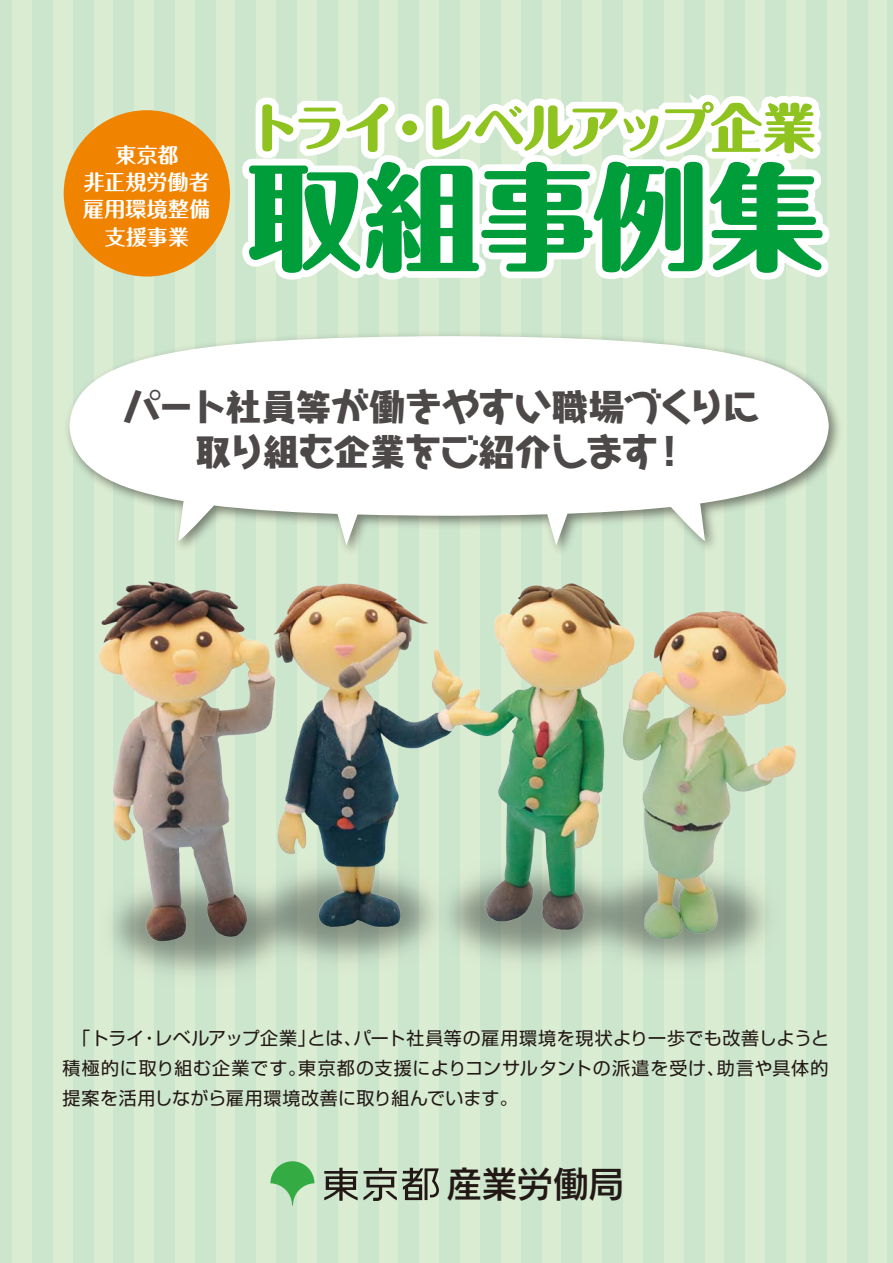
<style>
.page{position:relative;width:893px;height:1263px;background:#daecd2}
.page>*{position:absolute;margin:0;border:0;box-sizing:border-box;transform-origin:0 0}
.t1{font:800 116.1px "Maru Fo Pro";letter-spacing:-.005em;color:#009e3b}
.t2{font:800 52.95px "Maru Fo Pro";letter-spacing:-.07em;color:#8fc31f}
.t3{font:700 37.35px/44.5px "Hase Toppo Std";letter-spacing:-.05em;color:#4c4948;text-align:center}
.t4{font:36.9px "Rodin NTLG Pro DB";letter-spacing:-.035em;color:#221815}
.t5{font:700 21px/27px "Maru Fo Pro";letter-spacing:.015em;color:#fff;text-align:center}
.t6{font:18px/30px "Shin Go Pro";letter-spacing:.03em;color:#221815;text-align:justify}
.s1{font-family:"Kurokane Std EB";font-weight:400}
.s2{font-family:"UD Shin Go NT Pro"}
</style>
<div class="page">
<div style="left:0;top:0;width:12px;height:1263px;background:#cce5cd"></div>
<div style="left:32px;top:0;width:20px;height:1263px;background:#cce5cd"></div>
<div style="left:73px;top:0;width:20px;height:1263px;background:#cce5cd"></div>
<div style="left:114px;top:0;width:20px;height:1263px;background:#cce5cd"></div>
<div style="left:154px;top:0;width:21px;height:1263px;background:#cce5cd"></div>
<div style="left:195px;top:0;width:20px;height:1263px;background:#cce5cd"></div>
<div style="left:236px;top:0;width:20px;height:1263px;background:#cce5cd"></div>
<div style="left:277px;top:0;width:20px;height:1263px;background:#cce5cd"></div>
<div style="left:317px;top:0;width:21px;height:1263px;background:#cce5cd"></div>
<div style="left:358px;top:0;width:20px;height:1263px;background:#cce5cd"></div>
<div style="left:399px;top:0;width:20px;height:1263px;background:#cce5cd"></div>
<div style="left:439px;top:0;width:21px;height:1263px;background:#cce5cd"></div>
<div style="left:480px;top:0;width:20px;height:1263px;background:#cce5cd"></div>
<div style="left:521px;top:0;width:20px;height:1263px;background:#cce5cd"></div>
<div style="left:562px;top:0;width:20px;height:1263px;background:#cce5cd"></div>
<div style="left:602px;top:0;width:21px;height:1263px;background:#cce5cd"></div>
<div style="left:643px;top:0;width:20px;height:1263px;background:#cce5cd"></div>
<div style="left:684px;top:0;width:20px;height:1263px;background:#cce5cd"></div>
<div style="left:725px;top:0;width:20px;height:1263px;background:#cce5cd"></div>
<div style="left:765px;top:0;width:21px;height:1263px;background:#cce5cd"></div>
<div style="left:806px;top:0;width:20px;height:1263px;background:#cce5cd"></div>
<div style="left:847px;top:0;width:20px;height:1263px;background:#cce5cd"></div>
<div style="left:888px;top:0;width:5px;height:1263px;background:#cce5cd"></div>
<img style="left:67px;top:328px;width:772px;height:235px">
<svg style="left:69px;top:336px;width:760px;height:180px;background:#f8faf7"></svg>
<svg style="left:178px;top:490px;width:50px;height:19px"></svg>
<svg style="left:655px;top:490px;width:50px;height:19px"></svg>
<svg style="left:333px;top:496px;width:31px;height:13px"></svg>
<svg style="left:542px;top:496px;width:32px;height:13px"></svg>
<div style="left:64px;top:110px;width:166px;height:167px;background:#f08300;border-radius:50%"></div>
<svg style="left:242px;top:68px;width:588px;height:251px"></svg>
<svg style="left:324px;top:1168px;width:115px;height:33px"></svg>
<svg style="left:270px;top:1161px;width:44px;height:44px"></svg>
<img style="left:73px;top:509px;width:730px;height:487px">
<p class="t5" style="left:83px;top:140px;width:129px">東京都<br>非正規労働者雇用環境整備支援事業</p>
<h2 class="t2" style="left:247px;top:86px;width:570px">トライ・レベルアップ企業</h2>
<h1 class="t1" style="left:247px;top:124px;width:580px">取組事例集</h1>
<h3 class="t3" style="left:123px;top:381px;width:637px">パート<span class="s1">社員等</span>が<span class="s1">働</span>きやすい<span class="s1">職場</span>づくりに<span class="s1">取</span>り<span class="s1">組</span>む<span class="s1">企業</span>をご<span class="s1">紹介</span>します<span class="s2">！</span></h3>
<p class="t6" style="left:63px;top:1021px;width:768px">　「トライ・レベルアップ企業」とは、パート社員等の雇用環境を現状より一歩でも改善しようと積極的に取り組む企業です。東京都の支援によりコンサルタントの派遣を受け、助言や具体的提案を活用しながら雇用環境改善に取り組んでいます。</p>
<h3 class="t4" style="left:445px;top:1160px;width:181px">産業労働局</h3>
</div>
